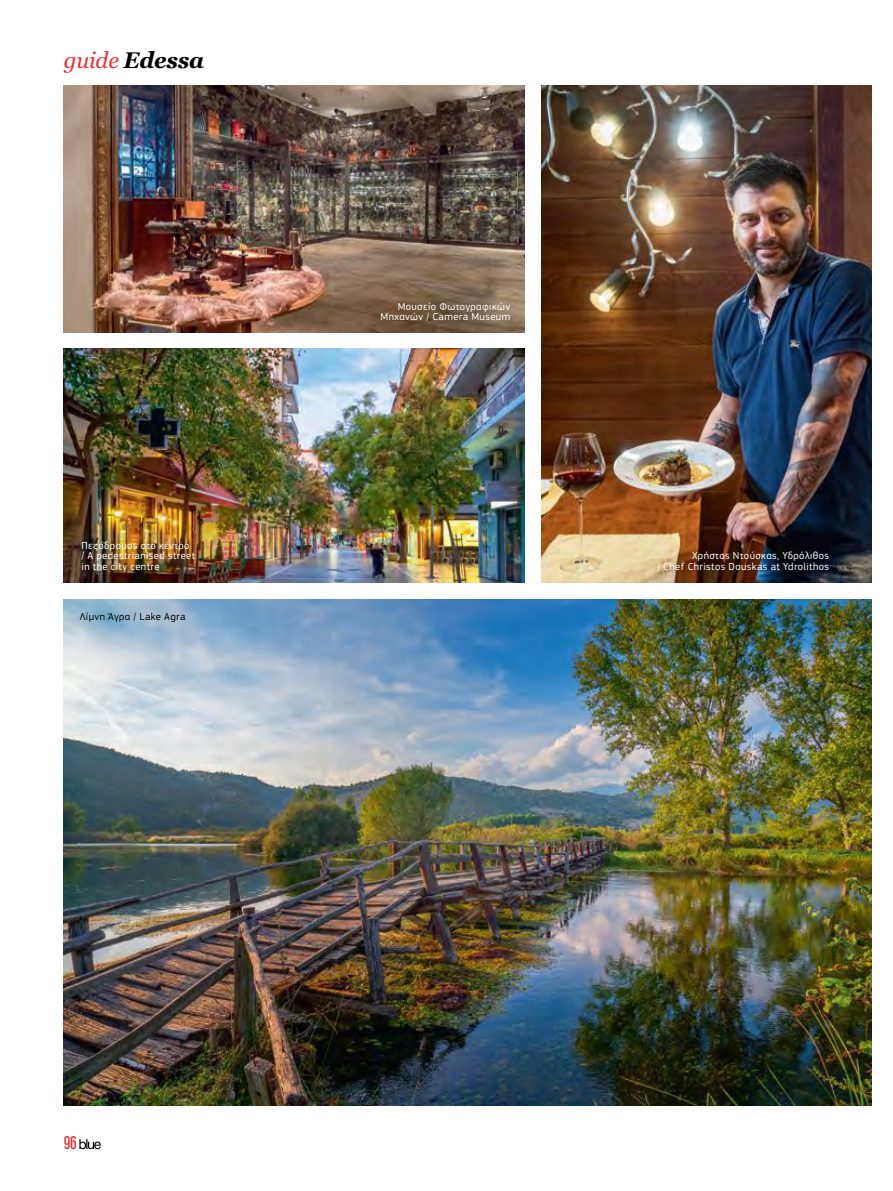
<style>
.page{position:relative;width:893px;height:1191px;background:#fff}
.page>*{position:absolute;margin:0;border:0;box-sizing:border-box;transform-origin:0 0}
.t1{font:italic 700 22.5px "Georgia";letter-spacing:-.005em;color:#000}
.t2{font:condensed 18px "CF Din";color:#ec1c22}
.t3{font:10.5px/10.5px "PF Square Sans Pro";letter-spacing:.045em;color:#fff;text-align:right}
.t4{font:10.5px "PF Square Sans Pro";letter-spacing:.045em;color:#000}
.s1{font-weight:400;color:#ed3035}
</style>
<div class="page">
<svg style="left:79px;top:1139px;width:22px;height:10px"></svg>
<img style="left:64px;top:348px;width:460px;height:235px">
<img style="left:541px;top:85px;width:331px;height:498px">
<img style="left:64px;top:85px;width:460px;height:248px">
<img style="left:64px;top:600px;width:808px;height:506px">
<h1 class="t1" style="left:64px;top:47px;width:142px"><span class="s1">guide</span> Edessa</h1>
<p class="t3" style="left:82px;top:540px;width:115px;text-align:left">Πεζόδρομος στο κέντρο<br>/ A pedestrianised street in the city centre</p>
<p class="t4" style="left:80px;top:610px;width:107px">Λίμνη Άγρα / Lake Agra</p>
<p class="t3" style="left:381px;top:301px;width:131px">Μουσείο Φωτογραφικών<br>Μηχανών / Camera Museum</p>
<p class="t3" style="left:657px;top:550px;width:173px">Χρήστος Ντούσκας, Υδρόλιθος<br>/ Chef Christos Douskas at Ydrolithos</p>
<h2 class="t2" style="left:64px;top:1132px;width:15px">96</h2>
</div>
